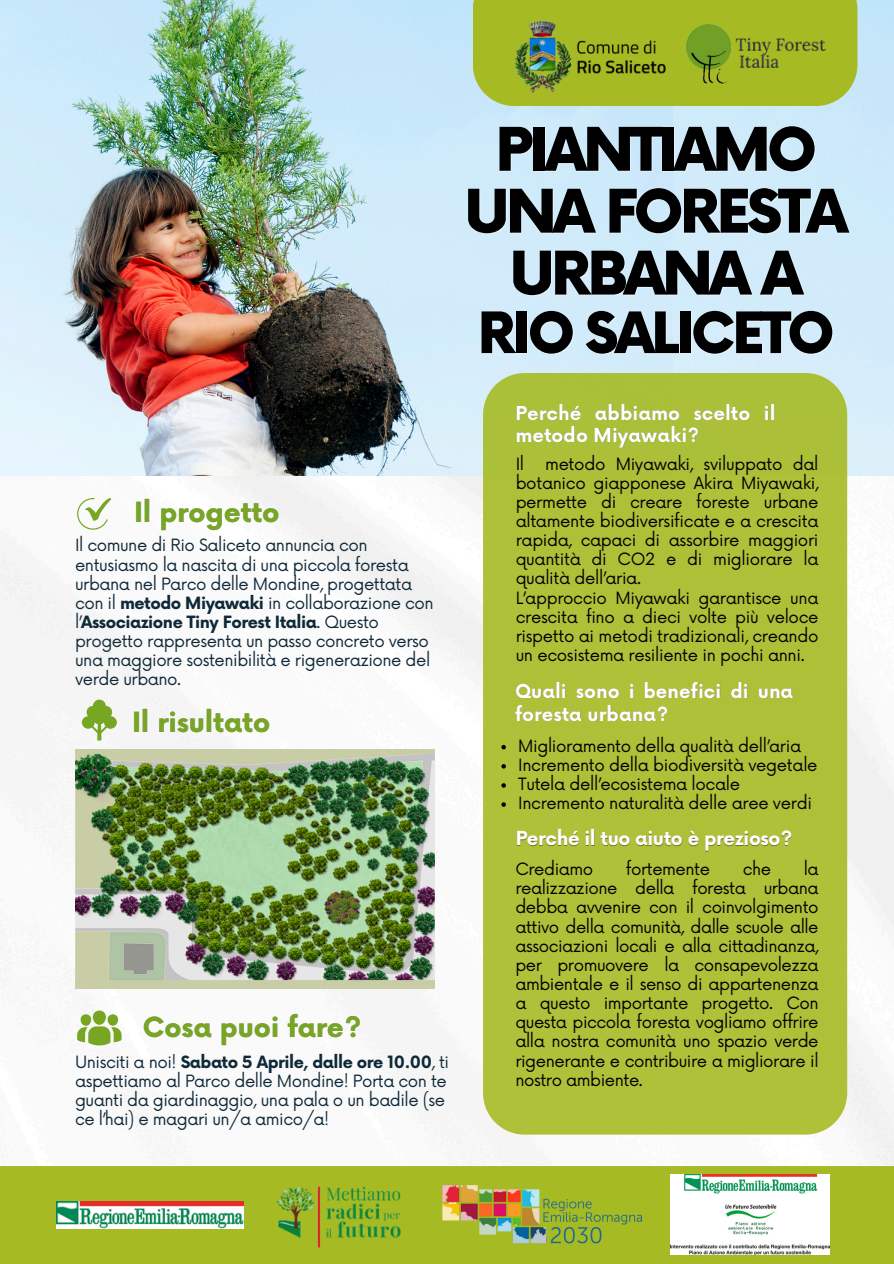
<style>
.page{position:relative;width:894px;height:1264px;background:#fff}
.page>*{position:absolute;margin:0;border:0;box-sizing:border-box;transform-origin:0 0}
.t1{font:900 58.5px "Now";letter-spacing:-.06em;color:#000}
.t2{font:900 55.5px "Now";letter-spacing:-.06em;color:#000}
.t3{font:700 27px "Now";color:#77a722}
.t4{font:700 18.75px "Now";color:#fff}
.t5{font:700 18.75px "Now";letter-spacing:-.02em;color:#fff}
.t6{font:16.5px/19.2px "Now";letter-spacing:-.02em;color:#000;text-align:justify}
.t7{font:16.5px/19.2px "Now";letter-spacing:-.03em;color:#0f2939}
.s1{font-weight:700}
</style>
<div class="page">
<img style="left:0;top:475px;width:893px;height:690px">
<img style="left:0;top:0;width:672px;height:475px">
<svg style="left:77px;top:498px;width:35px;height:31px"></svg>
<div style="left:0;top:1165px;width:893px;height:98px;background:#a6bb23"></div>
<img style="left:57px;top:1201px;width:186px;height:27px">
<img style="left:75px;top:749px;width:359px;height:239px">
<svg style="left:82px;top:699px;width:35px;height:41px"></svg>
<svg style="left:77px;top:1010px;width:44px;height:35px"></svg>
<div style="left:472px;top:0;width:385px;height:106px;background:#a6bb23"></div>
<img style="left:674px;top:19px;width:65px;height:65px">
<img style="left:729px;top:34px;width:96px;height:23px">
<img style="left:736px;top:52px;width:46px;height:22px">
<img style="left:510px;top:19px;width:158px;height:79px">
<img style="left:276px;top:1186px;width:125px;height:62px">
<img style="left:442px;top:1185px;width:201px;height:59px">
<img style="left:670px;top:1174px;width:159px;height:79px">
<div style="left:483px;top:373px;width:364px;height:761px;background:#aec138"></div>
<svg style="left:501px;top:745px;width:4px;height:4px"></svg>
<svg style="left:501px;top:764px;width:4px;height:4px"></svg>
<svg style="left:501px;top:783px;width:4px;height:4px"></svg>
<svg style="left:501px;top:802px;width:4px;height:4px"></svg>
<h3 class="t3" style="left:134px;top:498px;width:147px">Il progetto</h3>
<p class="t7" style="left:75px;top:536px;width:360px">Il comune di Rio Saliceto annuncia con entusiasmo la nascita di una piccola foresta urbana nel Parco delle Mondine, progettata con il <span class="s1">metodo Miyawaki</span> in collaborazione con l’<span class="s1">Associazione Tiny Forest Italia</span>. Questo progetto rappresenta un passo concreto verso una maggiore sostenibilità e rigenerazione del verde urbano.</p>
<p class="t3" style="left:132px;top:707px;width:139px">Il risultato</p>
<p class="t3" style="left:143px;top:1012px;width:220px">Cosa puoi fare?</p>
<h1 class="t7" style="left:75px;top:1053px;width:375px">Unisciti a noi! <span class="s1">Sabato 5 Aprile, dalle ore 10.00</span>, ti aspettiamo al Parco delle Mondine! Porta con te guanti da giardinaggio, una pala o un badile (se ce l’hai) e magari un/a amico/a!</h1>
<p class="t1" style="left:495px;top:118px;width:323px">PIANTIAMO</p>
<p class="t1" style="left:464px;top:180px;width:385px">UNA FORESTA</p>
<p class="t1" style="left:509px;top:242px;width:295px">URBANA A</p>
<p class="t2" style="left:477px;top:303px;width:358px">RIO SALICETO</p>
<p class="t4" style="left:515px;top:403px;width:261px">Perché abbiamo scelto il</p>
<h3 class="t4" style="left:515px;top:425px;width:185px">metodo Miyawaki?</h3>
<p class="t6" style="left:515px;top:455px;width:10px">Il</p>
<p class="t6" style="left:515px;top:455px;width:304px;text-indent:29px">metodo Miyawaki, sviluppato dal botanico giapponese Akira Miyawaki, permette di creare foreste urbane altamente biodiversificate e a crescita rapida, capaci di assorbire maggiori quantità di CO2 e di migliorare la qualità dell’aria.</p>
<p class="t6" style="left:515px;top:589px;width:304px">L’approccio Miyawaki garantisce una crescita fino a dieci volte più veloce rispetto ai metodi tradizionali, creando un ecosistema resiliente in pochi anni.</p>
<h2 class="t4" style="left:515px;top:681px;width:280px">Quali sono i benefici di una</h2>
<p class="t4" style="left:515px;top:703px;width:155px">foresta urbana?</p>
<p class="t6" style="left:518px;top:737px;width:284px">Miglioramento della qualità dell’aria</p>
<h3 class="t6" style="left:518px;top:756px;width:301px">Incremento della biodiversità vegetale</h3>
<p class="t6" style="left:518px;top:775px;width:223px">Tutela dell’ecosistema locale</p>
<p class="t6" style="left:518px;top:794px;width:295px">Incremento naturalità delle aree verdi</p>
<p class="t5" style="left:515px;top:828px;width:278px">Perché il tuo aiuto è prezioso?</p>
<p class="t6" style="left:515px;top:860px;width:79px">Crediamo</p>
<p class="t6" style="left:625px;top:860px;width:86px">fortemente</p>
<p class="t6" style="left:742px;top:860px;width:30px">che</p>
<p class="t6" style="left:515px;top:860px;width:305px;text-indent:288px">la realizzazione della foresta urbana debba avvenire con il coinvolgimento attivo della comunità, dalle scuole alle associazioni locali e alla cittadinanza, per promuovere la consapevolezza ambientale e il senso di appartenenza a questo importante progetto. Con questa piccola foresta vogliamo offrire alla nostra comunità uno spazio verde rigenerante e contribuire a migliorare il nostro ambiente.</p>
</div>
